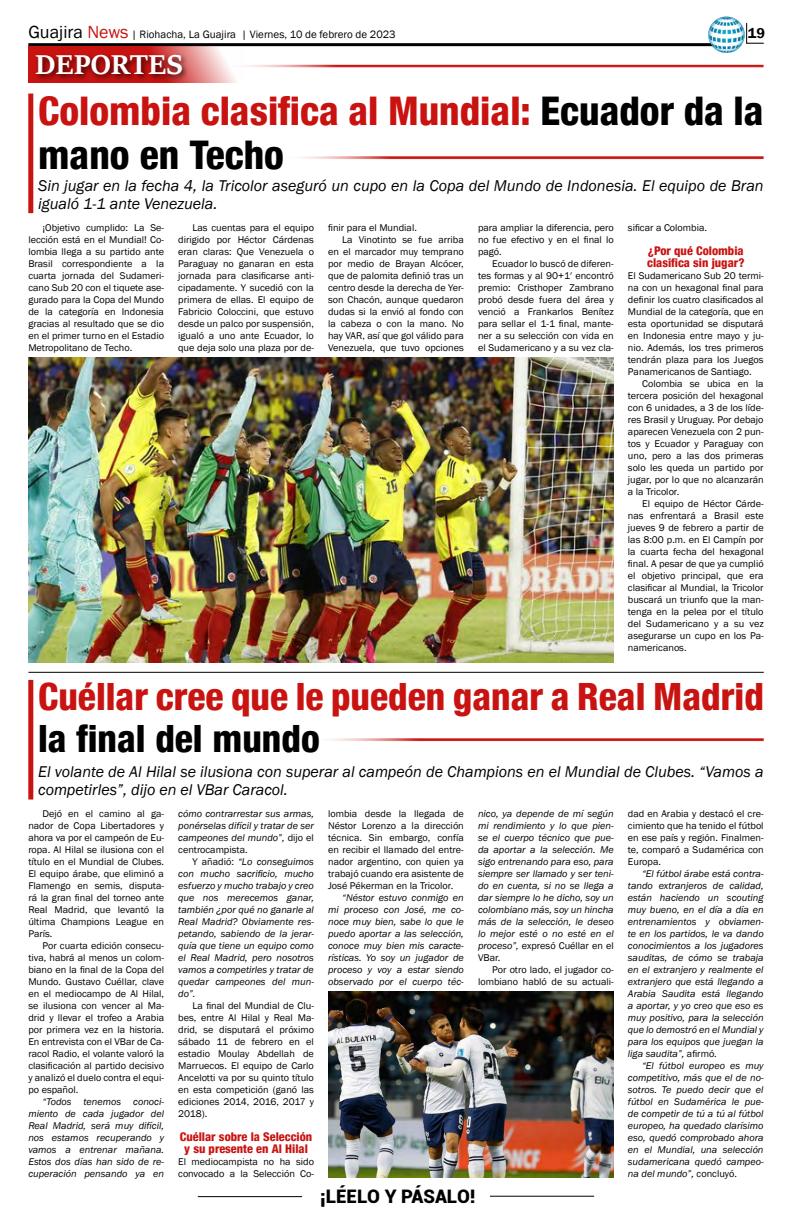
<style>
.page{position:relative;width:792px;height:1224px;background:#fff}
.page>*{position:absolute;margin:0;border:0;box-sizing:border-box;transform-origin:0 0}
.t1{font:800 condensed 39.5px/43.5px "Helvetica 87";color:#c91311}
.t2{font:800 condensed 37.6px "Helvetica 87";color:#c91311}
.t3{font:800 condensed 37.6px "Helvetica 87";color:#000}
.t4{font:700 30px "Sitka Heading";color:#fff}
.t5{font:900 18.7px "Roboto";color:#000}
.t6{font:italic 16px/18px "Franklin Gothic";color:#000}
.t7{font:600 14.7px "Franklin Gothic";color:#000}
.t8{font:800 condensed 12px/12px "Helvetica 87";color:#c91311}
.t9{font:11px "Franklin Gothic";color:#000}
.t10{font:10px/12px "Franklin Gothic";color:#000;text-align:justify}
.t11{font:italic 10px/12px "Franklin Gothic";color:#000;text-align:justify}
.s1{font-size:18px}
.s2{font-size:18px;color:#c91311}
.s3{color:#000}
.s4{font-style:normal}
</style>
<div class="page">
<hr style="left:198px;top:1196px;width:104px;height:1px;background:#000">
<hr style="left:490px;top:1196px;width:104px;height:1px;background:#000">
<hr style="left:28px;top:43px;width:688px;height:3px;background:#000">
<img style="left:708px;top:16px;width:37px;height:37px">
<svg style="left:746px;top:23px;width:18px;height:21px"></svg>
<svg style="left:28px;top:46px;width:217px;height:37px"></svg>
<div style="left:33px;top:52px;width:156px;height:30px;background:#000;opacity:.75"></div>
<hr style="left:223px;top:65px;width:541px;height:3px;background:#c91311">
<hr style="left:278px;top:156px;width:486px;height:3px;background:#c91311">
<hr style="left:306px;top:738px;width:458px;height:3px;background:#c91311">
<div style="left:28px;top:94px;width:5px;height:119px;background:#c91311"></div>
<div style="left:28px;top:680px;width:5px;height:120px;background:#c91311"></div>
<hr style="left:28px;top:672px;width:736px;height:1px;background:#000">
<img style="left:28px;top:357px;width:586px;height:306px">
<img style="left:328px;top:991px;width:286px;height:187px">
<p class="t9" style="left:28px;top:28px;width:369px"><span class="s1">Guajira</span> <span class="s2">News</span> | Riohacha, La Guajira | Viernes, 10 de febrero de 2023</p>
<h3 class="t7" style="left:748px;top:24px;width:19px">19</h3>
<h3 class="t4" style="left:35px;top:42px;width:149px">DEPORTES</h3>
<h1 class="t1" style="left:38px;top:89px;width:727px">Colombia clasifica al Mundial: <span class="s3">Ecuador da la mano en Techo</span></h1>
<h3 class="t6" style="left:38px;top:177px;width:727px">Sin jugar en la fecha 4, la Tricolor aseguró un cupo en la Copa del Mundo de Indonesia. El equipo de Bran igualó 1-1 ante Venezuela.</h3>
<p class="t10" style="left:28px;top:221px;width:137px;text-indent:14px">¡Objetivo cumplido: La Se&shy;lección está en el Mundial! Co&shy;lombia llega a su partido ante Brasil correspondiente a la cuarta jornada del Sudameri&shy;cano Sub 20 con el tiquete ase&shy;gurado para la Copa del Mundo de la categoría en Indonesia gracias al resultado que se dio en el primer turno en el Estadio Metropolitano de Techo.</p>
<p class="t10" style="left:178px;top:221px;width:137px;text-indent:14px">Las cuentas para el equipo dirigido por Héctor Cárdenas eran claras: Que Venezuela o Paraguay no ganaran en esta jornada para clasificarse anti&shy;cipadamente. Y sucedió con la primera de ellas. El equipo de Fabricio Coloccini, que estuvo desde un palco por suspensión, igualó a uno ante Ecuador, lo que deja solo una plaza por de-</p>
<p class="t10" style="left:328px;top:221px;width:90px">finir para el Mundial.</p>
<p class="t10" style="left:342px;top:233px;width:123px">La Vinotinto se fue arriba</p>
<p class="t10" style="left:328px;top:245px;width:137px">en el marcador muy temprano</p>
<p class="t10" style="left:328px;top:257px;width:137px">por medio de Brayan Alcócer,</p>
<p class="t10" style="left:328px;top:269px;width:137px">que de palomita definió tras un</p>
<p class="t10" style="left:328px;top:281px;width:137px">centro desde la derecha de Yer-</p>
<p class="t10" style="left:328px;top:293px;width:137px">son Chacón, aunque quedaron</p>
<p class="t10" style="left:328px;top:305px;width:137px">dudas si la envió al fondo con</p>
<p class="t10" style="left:328px;top:317px;width:137px">la cabeza o con la mano. No</p>
<p class="t10" style="left:328px;top:329px;width:137px">hay VAR, así que gol válido para</p>
<p class="t10" style="left:328px;top:341px;width:137px">Venezuela, que tuvo opciones</p>
<p class="t10" style="left:478px;top:221px;width:137px">para ampliar la diferencia, pero no fue efectivo y en el final lo pagó.</p>
<p class="t10" style="left:478px;top:257px;width:137px;text-indent:14px">Ecuador lo buscó de diferen&shy;tes formas y al 90+1′ encontró premio: Cristhoper Zambrano probó desde fuera del área y venció a Frankarlos Benítez para sellar el 1-1 final, mante&shy;ner a su selección con vida en el Sudamericano y a su vez cla-</p>
<p class="t10" style="left:628px;top:221px;width:81px">sificar a Colombia.</p>
<p class="t8" style="left:647px;top:244px;width:99px">¿Por qué Colombia clasifica sin jugar?</p>
<p class="t10" style="left:628px;top:269px;width:137px">El Sudamericano Sub 20 termi&shy;na con un hexagonal final para definir los cuatro clasificados al Mundial de la categoría, que en esta oportunidad se disputará en Indonesia entre mayo y ju&shy;nio. Además, los tres primeros tendrán plaza para los Juegos Panamericanos de Santiago.</p>
<p class="t10" style="left:628px;top:377px;width:137px;text-indent:14px">Colombia se ubica en la tercera posición del hexagonal con 6 unidades, a 3 de los líde&shy;res Brasil y Uruguay. Por debajo aparecen Venezuela con 2 pun&shy;tos y Ecuador y Paraguay con uno, pero a las dos primeras solo les queda un partido por jugar, por lo que no alcanzarán a la Tricolor.</p>
<p class="t10" style="left:628px;top:497px;width:137px;text-indent:14px">El equipo de Héctor Cárde&shy;nas enfrentará a Brasil este jueves 9 de febrero a partir de las 8:00 p.m. en El Campín por la cuarta fecha del hexagonal final. A pesar de que ya cumplió el objetivo principal, que era clasificar al Mundial, la Tricolor buscará un triunfo que la man&shy;tenga en la pelea por el título del Sudamericano y a su vez asegurarse un cupo en los Pa&shy;namericanos.</p>
<h2 class="t2" style="left:38px;top:674px;width:727px">Cuéllar cree que le pueden ganar a Real Madrid</h2>
<h2 class="t3" style="left:38px;top:715px;width:283px">la final del mundo</h2>
<h3 class="t6" style="left:38px;top:763px;width:727px">El volante de Al Hilal se ilusiona con superar al campeón de Champions en el Mundial de Clubes. “Vamos a competirles”, dijo en el VBar Caracol.</h3>
<p class="t10" style="left:28px;top:808px;width:137px;text-indent:14px">Dejó en el camino al ga&shy;nador de Copa Libertadores y ahora va por el campeón de Eu&shy;ropa. Al Hilal se ilusiona con el título en el Mundial de Clubes.<br>El equipo árabe, que eliminó a Flamengo en semis, disputa&shy;rá la gran final del torneo ante Real Madrid, que levantó la última Champions League en París.</p>
<p class="t10" style="left:28px;top:940px;width:137px;text-indent:14px">Por cuarta edición consecu&shy;tiva, habrá al menos un colom&shy;biano en la final de la Copa del Mundo. Gustavo Cuéllar, clave en el mediocampo de Al Hilal, se ilusiona con vencer al Ma&shy;drid y llevar el trofeo a Arabia por primera vez en la historia.<br>En entrevista con el VBar de Ca&shy;racol Radio, el volante valoró la clasificación al partido decisivo y analizó el duelo contra el equi&shy;po español.</p>
<p class="t11" style="left:28px;top:1096px;width:137px;text-indent:14px">“Todos tenemos conoci&shy;miento de cada jugador del Real Madrid, será muy difícil, nos estamos recuperando y vamos a entrenar mañana.<br>Estos dos días han sido de re&shy;cuperación pensando ya en</p>
<p class="t11" style="left:178px;top:808px;width:137px">cómo contrarrestar sus armas, ponérselas difícil y tratar de ser campeones del mundo”, <span class="s4">dijo el centrocampista.</span></p>
<p class="t11" style="left:178px;top:856px;width:137px;text-indent:14px"><span class="s4">Y añadió:</span> “Lo conseguimos con mucho sacrificio, mucho esfuerzo y mucho trabajo y creo que nos merecemos ganar, también ¿por qué no ganarle al Real Madrid? Obviamente res&shy;petando, sabiendo de la jerar&shy;quía que tiene un equipo como el Real Madrid, pero nosotros vamos a competirles y tratar de quedar campeones del mun&shy;do”.</p>
<p class="t10" style="left:178px;top:1000px;width:137px;text-indent:14px">La final del Mundial de Clu&shy;bes, entre Al Hilal y Real Ma&shy;drid, se disputará el próximo sábado 11 de febrero en el estadio Moulay Abdellah de Marruecos. El equipo de Carlo Ancelotti va por su quinto título en esta competición (ganó las ediciones 2014, 2016, 2017 y 2018).</p>
<p class="t8" style="left:180px;top:1130px;width:134px;text-align:center">Cuéllar sobre la Selección y su presente en Al Hilal</p>
<p class="t10" style="left:178px;top:1156px;width:137px">El mediocampista no ha sido convocado a la Selección Co-</p>
<p class="t10" style="left:328px;top:808px;width:137px">lombia desde la llegada de Néstor Lorenzo a la dirección técnica. Sin embargo, confía en recibir el llamado del entre&shy;nador argentino, con quien ya trabajó cuando era asistente de José Pékerman en la Tricolor.</p>
<p class="t11" style="left:328px;top:892px;width:137px;text-indent:14px">“Néstor estuvo conmigo en mi proceso con José, me co&shy;noce muy bien, sabe lo que le puedo aportar a las selección, conoce muy bien mis caracte&shy;rísticas. Yo soy un jugador de proceso y voy a estar siendo observado por el cuerpo téc-</p>
<p class="t11" style="left:478px;top:808px;width:137px">nico, ya depende de mí según mi rendimiento y lo que pien&shy;se el cuerpo técnico que pue&shy;da aportar a la selección. Me sigo entrenando para eso, para siempre ser llamado y ser teni&shy;do en cuenta, si no se llega a dar siempre lo he dicho, soy un colombiano más, soy un hincha más de la selección, le deseo lo mejor esté o no esté en el proceso”, <span class="s4">expresó Cuéllar en el VBar.</span></p>
<p class="t10" style="left:478px;top:964px;width:137px;text-align:right">Por otro lado, el jugador co&shy;lombiano habló de su actuali-</p>
<h3 class="t5" style="left:320px;top:1183px;width:157px">¡LÉELO Y PÁSALO!</h3>
<p class="t10" style="left:628px;top:808px;width:137px">dad en Arabia y destacó el cre&shy;cimiento que ha tenido el fútbol en ese país y región. Finalmen&shy;te, comparó a Sudamérica con Europa.</p>
<p class="t11" style="left:628px;top:868px;width:137px;text-indent:14px">“El fútbol árabe está contra&shy;tando extranjeros de calidad, están haciendo un scouting muy bueno, en el día a día en entrenamientos y obviamen&shy;te en los partidos, le va dando conocimientos a los jugadores sauditas, de cómo se trabaja en el extranjero y realmente el extranjero que está llegando a Arabia Saudita está llegando a aportar, y yo creo que eso es muy positivo, para la selección que lo demostró en el Mundial y para los equipos que juegan la liga saudita”, <span class="s4">afirmó.</span></p>
<p class="t11" style="left:628px;top:1060px;width:137px;text-indent:14px">“El fútbol europeo es muy competitivo, más que el de no&shy;sotros. Te puedo decir que el fútbol en Sudamérica le pue&shy;de competir de tú a tú al fútbol europeo, ha quedado clarísimo eso, quedó comprobado ahora en el Mundial, una selección sudamericana quedó campeo&shy;na del mundo”, <span class="s4">concluyó.</span></p>
</div>
